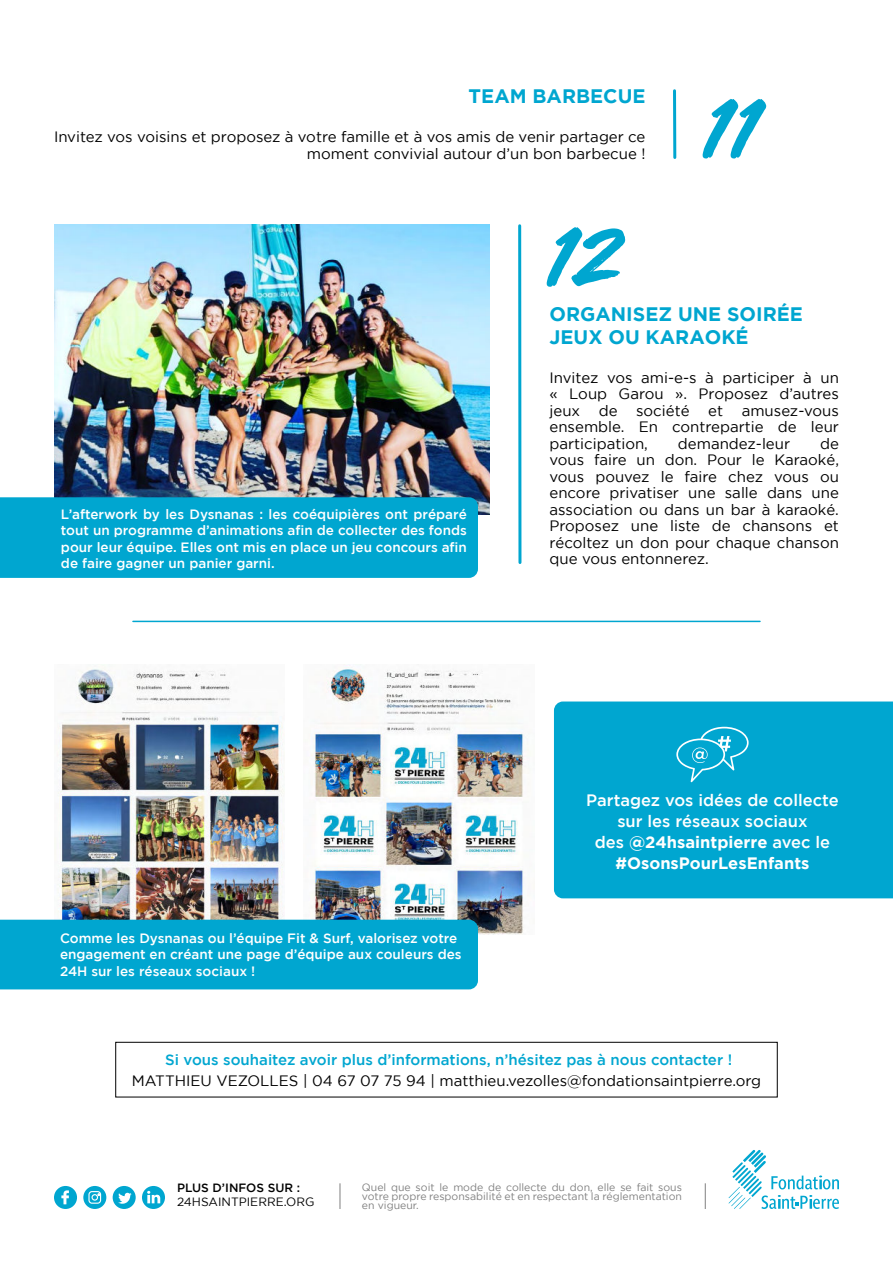
<style>
.page{position:relative;width:893px;height:1263px;background:#fff}
.page>*{position:absolute;margin:0;border:0;box-sizing:border-box;transform-origin:0 0}
.t1{font:75px "Third Rail";color:#00a6d0}
.t2{font:700 19.5px/22.5px "Gotham";color:#00a6d0}
.t3{font:500 16.5px/21px "Gotham";color:#fff;text-align:center}
.t4{font:15px/16.5px "Gotham";color:#000;text-align:justify}
.t5{font:500 15px "Gotham";color:#00a6d0}
.t6{font:500 13.5px/16.2px "Gotham";color:#fff;text-align:justify}
.t7{font:12px "Gotham";color:#000}
.t8{font:500 12px "Gotham";color:#000}
.t9{font:10.5px/9px "Gotham";color:#808080;text-align:justify}
.s1{font-weight:700}
</style>
<div class="page">
<svg style="left:728px;top:1150px;width:111px;height:59px"></svg>
<div style="left:113px;top:1186px;width:23px;height:23px;background:#00a6d0;border-radius:50%"></div>
<svg style="left:118px;top:1193px;width:14px;height:11px"></svg>
<div style="left:83px;top:1186px;width:23px;height:23px;background:#00a6d0;border-radius:50%"></div>
<svg style="left:88px;top:1191px;width:13px;height:13px"></svg>
<div style="left:54px;top:1186px;width:23px;height:23px;background:#00a6d0;border-radius:50%"></div>
<svg style="left:61px;top:1190px;width:8px;height:14px"></svg>
<svg style="left:142px;top:1186px;width:23px;height:23px"></svg>
<svg style="left:340px;top:1183px;width:1px;height:26px"></svg>
<svg style="left:705px;top:1183px;width:1px;height:26px"></svg>
<div style="left:554px;top:701px;width:339px;height:197px;background:#00a6d0"></div>
<img style="left:54px;top:224px;width:435px;height:291px">
<div style="left:0;top:497px;width:478px;height:81px;background:#00a6d0"></div>
<hr style="left:133px;top:621px;width:627px;height:1px;background:#00a6d0">
<div style="left:115px;top:1042px;width:663px;height:55px;border:1px solid #000"></div>
<img style="left:304px;top:665px;width:225px;height:270px">
<img style="left:54px;top:669px;width:231px;height:251px">
<div style="left:0;top:920px;width:478px;height:69px;background:#00a6d0"></div>
<svg style="left:676px;top:727px;width:73px;height:55px;background:#24b2d6"></svg>
<hr style="left:673px;top:91px;width:3px;height:66px;background:#00a6d0">
<hr style="left:518px;top:226px;width:3px;height:336px;background:#00a6d0">
<h2 class="t2" style="left:469px;top:86px;width:178px">TEAM BARBECUE</h2>
<p class="t4" style="left:54px;top:129px;width:593px;text-align:right">Invitez vos voisins et proposez à votre famille et à vos amis de venir partager ce moment convivial autour d’un bon barbecue !</p>
<h1 class="t1" style="left:705px;top:96px;width:57px">11</h1>
<p class="t6" style="left:61px;top:507px;width:407px">L’afterwork by les Dysnanas : les coéquipières ont préparé tout un programme d’animations afin de collecter des fonds pour leur équipe. Elles ont mis en place un jeu concours afin de faire gagner un panier garni.</p>
<h1 class="t1" style="left:549px;top:225px;width:73px">12</h1>
<h2 class="t2" style="left:549px;top:304px;width:255px">ORGANISEZ UNE SOIRÉE<br>JEUX OU KARAOKÉ</h2>
<p class="t4" style="left:549px;top:369px;width:291px">Invitez vos ami-e-s à participer à un « Loup Garou ». Proposez d’autres jeux de société et amusez-vous ensemble. En contrepartie de leur participation,</p>
<p class="t4" style="left:549px;top:435px;width:291px;text-indent:271px">de vous faire un don. Pour le Karaoké, vous pouvez le faire chez vous ou encore privatiser une salle dans une association ou dans un bar à karaoké.<br>Proposez une liste de chansons et récoltez un don pour chaque chanson que vous entonnerez.</p>
<p class="t4" style="left:678px;top:435px;width:114px">demandez-leur</p>
<p class="t6" style="left:60px;top:931px;width:403px;text-align:left">Comme les Dysnanas ou l’équipe Fit &amp; Surf, valorisez votre engagement en créant une page d’équipe aux couleurs des<br>24H sur les réseaux sociaux !</p>
<p class="t3" style="left:586px;top:790px;width:254px">Partagez vos idées de collecte sur les réseaux sociaux<br>des <span class="s1">@24hsaintpierre</span> avec le <span class="s1">#OsonsPourLesEnfants</span></p>
<p class="t5" style="left:165px;top:1053px;width:568px">Si vous souhaitez avoir plus d’informations, n’hésitez pas à nous contacter !</p>
<p class="t4" style="left:132px;top:1072px;width:631px">MATTHIEU VEZOLLES | 04 67 07 75 94 | matthieu.vezolles@fondationsaintpierre.org</p>
<p class="t8" style="left:177px;top:1181px;width:125px">PLUS D’INFOS SUR :</p>
<p class="t7" style="left:177px;top:1197px;width:139px">24HSAINTPIERRE.ORG</p>
<p class="t9" style="left:362px;top:1183px;width:322px">Quel que soit le mode de collecte du don, elle se fait sous votre propre responsabilité et en respectant la réglementation en vigueur.</p>
</div>
